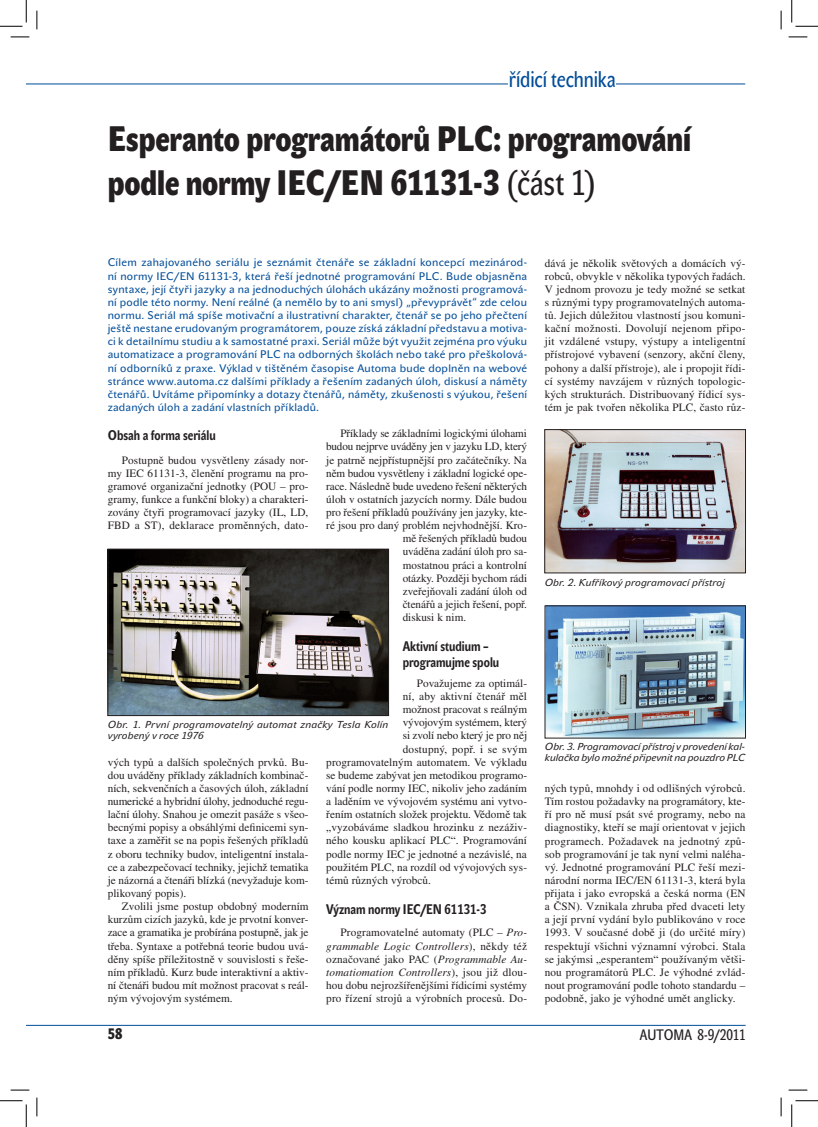
<style>
.page{position:relative;width:818px;height:1127px;background:#fff}
.page>*{position:absolute;margin:0;border:0;box-sizing:border-box;transform-origin:0 0}
.t1{font:35px/43.8px "John Sans Cond Black CE";color:#231f20}
.t2{font:22.5px "John Sans Cond Tx NCE";letter-spacing:-.005em;color:#014c98}
.t3{font:15px "John Sans Cond Tx NCE";color:#231f20}
.t4{font:15px "John Sans Cond Black SCCE";color:#231f20}
.t5{font:700 13.75px/16.2px "John Sans Cond Tx NCE";color:#231f20}
.t6{font:11.25px/13.1px "Times CE";color:#231f20;text-align:justify}
.t7{font:10.88px/13.1px "John Sans Tx NCE";letter-spacing:.02em;color:#014c98;text-align:justify}
.t8{font:italic 10px/11.2px "John Sans Tx NCE";letter-spacing:.015em;color:#231f20}
.s1{font-family:"John Sans Cond Black SCCE"}
.s2{font-family:"John Sans Cond Tx NCE"}
.s3{font-style:italic}
</style>
<div class="page">
<hr style="left:26px;top:1024px;width:720px;height:1px;background:#014c98">
<hr style="left:26px;top:83px;width:719px;height:1px;background:#014c98">
<div style="left:509px;top:70px;width:107px;height:17px;background:#fff"></div>
<img style="left:546px;top:431px;width:198px;height:140px">
<div style="left:544px;top:429px;width:202px;height:144px;border:1px solid #231f20"></div>
<img style="left:110px;top:551px;width:277px;height:162px">
<div style="left:108px;top:549px;width:281px;height:166px;border:1px solid #231f20"></div>
<img style="left:547px;top:607px;width:197px;height:129px">
<div style="left:545px;top:605px;width:201px;height:133px;border:1px solid #231f20"></div>
<svg style="left:11px;top:36px;width:18px;height:2px"></svg>
<svg style="left:788px;top:36px;width:19px;height:2px"></svg>
<svg style="left:11px;top:1089px;width:18px;height:1px"></svg>
<svg style="left:788px;top:1089px;width:19px;height:1px"></svg>
<svg style="left:36px;top:11px;width:2px;height:18px"></svg>
<svg style="left:36px;top:1097px;width:2px;height:18px"></svg>
<svg style="left:780px;top:11px;width:2px;height:18px"></svg>
<svg style="left:780px;top:1097px;width:2px;height:18px"></svg>
<svg style="left:0;top:0;width:27px;height:27px"></svg>
<svg style="left:0;top:1100px;width:27px;height:26px"></svg>
<svg style="left:791px;top:0;width:27px;height:27px"></svg>
<svg style="left:791px;top:1100px;width:27px;height:26px"></svg>
<h2 class="t2" style="left:509px;top:66px;width:109px">řídicí technika</h2>
<h1 class="t1" style="left:108px;top:118px;width:585px">Esperanto programátorů PLC: programování podle normy IEC/EN <span class="s1">61131-3</span> <span class="s2">(část 1)</span></h1>
<p class="t7" style="left:108px;top:256px;width:421px">Cílem zahajovaného seriálu je seznámit čtenáře se základní koncepcí mezinárod&shy;ní normy IEC/EN 61131-3, která řeší jednotné programování PLC. Bude objasněna syntaxe, její čtyři jazyky a na jednoduchých úlohách ukázány možnosti programová&shy;ní podle této normy. Není reálné (a nemělo by to ani smysl) „převyprávět“ zde celou normu. Seriál má spíše motivační a ilustrativní charakter, čtenář se po jeho přečtení ještě nestane erudovaným programátorem, pouze získá základní představu a motiva&shy;ci k detailnímu studiu a k samostatné praxi. Seriál může být využit zejména pro výuku automatizace a programování PLC na odborných školách nebo také pro přeškolová&shy;ní odborníků z praxe. Výklad v tištěném časopise Automa bude doplněn na webové stránce www.automa.cz dalšími příklady a řešením zadaných úloh, diskusí a náměty čtenářů. Uvítáme připomínky a dotazy čtenářů, náměty, zkušenosti s výukou, řešení zadaných úloh a zadání vlastních příkladů.</p>
<p class="t6" style="left:340px;top:426px;width:188px">Příklady se základními logickými úlohami</p>
<p class="t6" style="left:326px;top:440px;width:202px">budou nejprve uváděny jen v jazyku LD, který</p>
<p class="t6" style="left:326px;top:453px;width:202px">je patrně nejpřístupnější pro začátečníky. Na</p>
<p class="t6" style="left:326px;top:466px;width:202px">něm budou vysvětleny i základní logické ope-</p>
<p class="t6" style="left:326px;top:479px;width:202px">race. Následně bude uvedeno řešení některých</p>
<p class="t6" style="left:326px;top:492px;width:202px">úloh v ostatních jazycích normy. Dále budou</p>
<p class="t6" style="left:326px;top:505px;width:202px">pro řešení příkladů používány jen jazyky, kte-</p>
<p class="t6" style="left:326px;top:518px;width:202px">ré jsou pro daný problém nejvhodnější. Kro-</p>
<p class="t6" style="left:403px;top:531px;width:126px">mě řešených příkladů budou</p>
<p class="t6" style="left:403px;top:545px;width:126px">uváděna zadání úloh pro sa-</p>
<p class="t6" style="left:403px;top:558px;width:126px">mostatnou práci a kontrolní</p>
<p class="t6" style="left:403px;top:571px;width:126px">otázky. Později bychom rádi</p>
<p class="t6" style="left:403px;top:584px;width:126px">zveřejňovali zadání úloh od</p>
<p class="t6" style="left:403px;top:597px;width:126px">čtenářů a jejich řešení, popř.</p>
<p class="t6" style="left:403px;top:610px;width:65px">diskusi k nim.</p>
<p class="t5" style="left:403px;top:637px;width:98px">Aktivní studium – programujme spolu</p>
<p class="t6" style="left:417px;top:676px;width:112px">Považujeme za optimál-</p>
<p class="t6" style="left:403px;top:689px;width:126px">ní, aby aktivní čtenář měl</p>
<p class="t6" style="left:403px;top:702px;width:126px">možnost pracovat s reálným</p>
<p class="t6" style="left:403px;top:715px;width:126px">vývojovým systémem, který</p>
<p class="t6" style="left:403px;top:728px;width:126px">si zvolí nebo který je pro něj</p>
<p class="t6" style="left:403px;top:741px;width:126px">dostupný, popř. i se svým</p>
<p class="t6" style="left:326px;top:755px;width:202px">programovatelným automatem. Ve výkladu</p>
<p class="t6" style="left:326px;top:768px;width:202px">se budeme zabývat jen metodikou programo-</p>
<p class="t6" style="left:326px;top:781px;width:202px">vání podle normy IEC, nikoliv jeho zadáním</p>
<p class="t6" style="left:326px;top:794px;width:202px">a laděním ve vývojovém systému ani vytvo-</p>
<p class="t6" style="left:326px;top:807px;width:202px">řením ostatních složek projektu. Vědomě tak</p>
<p class="t6" style="left:326px;top:820px;width:202px">„vyzobáváme sladkou hrozinku z nezáživ-</p>
<p class="t6" style="left:326px;top:833px;width:202px">ného kousku aplikací PLC“. Programování</p>
<p class="t6" style="left:326px;top:846px;width:202px">podle normy IEC je jednotné a nezávislé, na</p>
<p class="t6" style="left:326px;top:860px;width:202px">použitém PLC, na rozdíl od vývojových sys-</p>
<p class="t6" style="left:326px;top:873px;width:106px">témů různých výrobců.</p>
<p class="t5" style="left:326px;top:901px;width:162px">Význam normy IEC/EN 61131-3</p>
<p class="t6" style="left:326px;top:925px;width:202px;text-indent:14px">Programovatelné automaty (PLC – <span class="s3">Pro&shy;grammable Logic Controllers</span>), někdy též označované jako PAC (<span class="s3">Programmable Au&shy;tomatiomation Controllers</span>), jsou již dlou&shy;hou dobu nejrozšířenějšími řídicími systémy pro řízení strojů a výrobních procesů. Do-</p>
<p class="t5" style="left:108px;top:427px;width:109px">Obsah a forma seriálu</p>
<p class="t6" style="left:108px;top:453px;width:202px;text-indent:14px">Postupně budou vysvětleny zásady nor&shy;my IEC 61131-3, členění programu na pro&shy;gramové organizační jednotky (POU – pro&shy;gramy, funkce a funkční bloky) a charakteri&shy;zovány čtyři programovací jazyky (IL, LD, FBD a ST), deklarace proměnných, dato-</p>
<p class="t8" style="left:108px;top:718px;width:282px">Obr. 1. První programovatelný automat značky Tesla Kolín vyrobený v roce 1976</p>
<p class="t6" style="left:108px;top:755px;width:202px">vých typů a dalších společných prvků. Bu&shy;dou uváděny příklady základních kombinač&shy;ních, sekvenčních a časových úloh, základní numerické a hybridní úlohy, jednoduché regu&shy;lační úlohy. Snahou je omezit pasáže s všeo&shy;becnými popisy a obsáhlými definicemi syn&shy;taxe a zaměřit se na popis řešených příkladů z oboru techniky budov, inteligentní instala&shy;ce a zabezpečovací techniky, jejichž tematika je názorná a čtenáři blízká (nevyžaduje kom&shy;plikovaný popis).</p>
<p class="t6" style="left:108px;top:899px;width:202px;text-indent:14px">Zvolili jsme postup obdobný moderním kurzům cizích jazyků, kde je prvotní konver&shy;zace a gramatika je probírána postupně, jak je třeba. Syntaxe a potřebná teorie budou uvá&shy;děny spíše příležitostně v souvislosti s řeše&shy;ním příkladů. Kurz bude interaktivní a aktiv&shy;ní čtenáři budou mít možnost pracovat s reál&shy;ným vývojovým systémem.</p>
<p class="t6" style="left:545px;top:256px;width:202px">dává je několik světových a domácích vý&shy;robců, obvykle v několika typových řadách.<br>V jednom provozu je tedy možné se setkat s různými typy programovatelných automa&shy;tů. Jejich důležitou vlastností jsou komuni&shy;kační možnosti. Dovolují nejenom připo&shy;jit vzdálené vstupy, výstupy a inteligentní přístrojové vybavení (senzory, akční členy, pohony a další přístroje), ale i propojit řídi&shy;cí systémy navzájem v různých topologic&shy;kých strukturách. Distribuovaný řídicí sys&shy;tém je pak tvořen několika PLC, často růz-</p>
<p class="t8" style="left:545px;top:576px;width:182px">Obr. 2. Kufříkový programovací přístroj</p>
<p class="t8" style="left:545px;top:740px;width:201px">Obr. 3. Programovací přístroj v provedení kal&shy;kulačka bylo možné připevnit na pouzdro PLC</p>
<p class="t6" style="left:545px;top:781px;width:202px">ných typů, mnohdy i od odlišných výrobců.<br>Tím rostou požadavky na programátory, kte&shy;ří pro ně musí psát své programy, nebo na diagnostiky, kteří se mají orientovat v jejich programech. Požadavek na jednotný způ&shy;sob programování je tak nyní velmi naléha&shy;vý. Jednotné programování PLC řeší mezi&shy;národní norma IEC/EN 61131-3, která byla přijata i jako evropská a česká norma (EN a ČSN). Vznikala zhruba před dvaceti lety a její první vydání bylo publikováno v roce 1993. V současné době ji (do určité míry) respektují všichni významní výrobci. Stala se jakýmsi „esperantem“ používaným větši&shy;nou programátorů PLC. Je výhodné zvlád&shy;nout programování podle tohoto standardu – podobně, jako je výhodné umět anglicky.</p>
<h3 class="t4" style="left:108px;top:1025px;width:16px">58</h3>
<h3 class="t3" style="left:640px;top:1026px;width:107px">AUTOMA 8-9/2011</h3>
</div>
